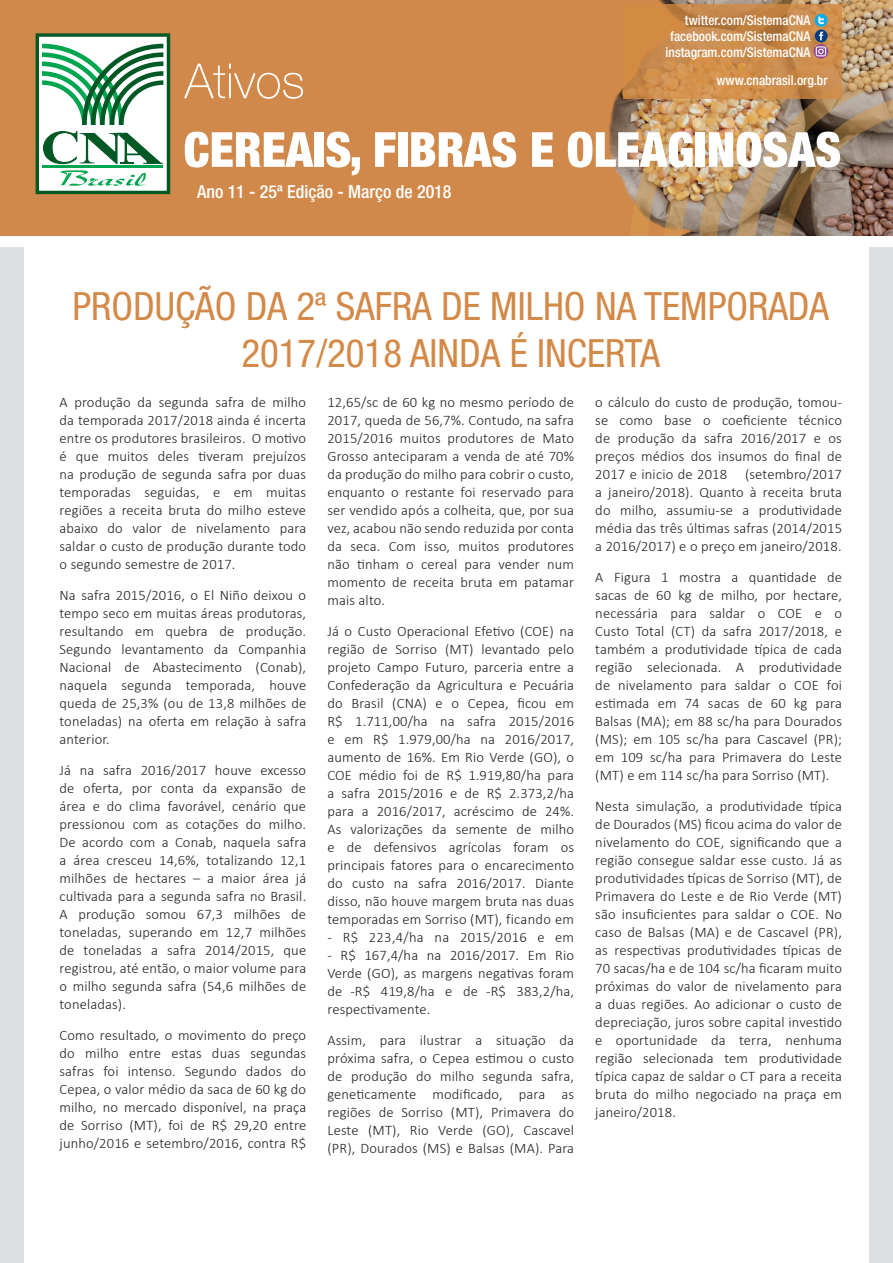
<style>
.page{position:relative;width:893px;height:1263px;background:#fff}
.page>*{position:absolute;margin:0;border:0;box-sizing:border-box;transform-origin:0 0}
.t1{font:condensed 39px/46.8px "Helvetica Neue LT Std";color:#d38948;text-align:center}
.t2{font:500 condensed 18px "Helvetica Neue LT Std";color:#fff}
.t3{font:300 14.55px/18px "Calibri";letter-spacing:.01em;color:#231f20;text-align:justify}
.t4{font:500 condensed 13.5px/16.2px "Helvetica Neue LT Std";color:#fff;text-align:right}
</style>
<div class="page">
<div style="left:0;top:89px;width:893px;height:1174px;background:#dedfe2"></div>
<div style="left:24px;top:171px;width:845px;height:1092px;background:#fff"></div>
<div style="left:0;top:0;width:861px;height:246px;background:#d0894a"></div>
<svg style="left:658px;top:0;width:235px;height:16px;background:#b59772"></svg>
<svg style="left:36px;top:33px;width:134px;height:161px;background:#a3cbb5"></svg>
<svg style="left:184px;top:64px;width:119px;height:35px"></svg>
<div style="left:0;top:236px;width:893px;height:10px;background:#fff"></div>
<svg style="left:185px;top:132px;width:128px;height:36px"></svg>
<div style="left:315px;top:132px;width:9px;height:35px;background:#fff"></div>
<svg style="left:326px;top:132px;width:34px;height:43px"></svg>
<svg style="left:375px;top:132px;width:21px;height:35px"></svg>
<div style="left:398px;top:132px;width:9px;height:35px;background:#fff"></div>
<svg style="left:411px;top:132px;width:105px;height:36px"></svg>
<svg style="left:532px;top:132px;width:21px;height:35px"></svg>
<svg style="left:658px;top:4px;width:184px;height:12px;fill:#c78a4c"></svg>
<svg style="left:815px;top:14px;width:13px;height:13px"></svg>
<img style="left:568px;top:16px;width:325px;height:220px">
<p class="t2" style="left:197px;top:181px;width:256px">Ano 11 - 25ª Edição - Março de 2018</p>
<p class="t4" style="left:665px;top:12px;width:146px">twitter.com/SistemaCNA facebook.com/SistemaCNA instagram.com/SistemaCNA</p>
<p class="t4" style="left:716px;top:72px;width:113px">www.cnabrasil.org.br</p>
<p class="t1" style="left:72px;top:283px;width:758px">PRODUÇÃO DA 2ª SAFRA DE MILHO NA TEMPORADA<br>2017/2018 AINDA É INCERTA</p>
<p class="t3" style="left:60px;top:393px;width:248px">A produção da segunda safra de milho da temporada 2017/2018 ainda é incerta entre os produtores brasileiros. O motivo é que muitos deles tiveram prejuízos na produção de segunda safra por duas temporadas seguidas, e em muitas regiões a receita bruta do milho esteve abaixo do valor de nivelamento para saldar o custo de produção durante todo o segundo semestre de 2017.</p>
<p class="t3" style="left:60px;top:586px;width:248px">Na safra 2015/2016, o El Niño deixou o tempo seco em muitas áreas produtoras, resultando em quebra de produção.<br>Segundo levantamento da Companhia Nacional de Abastecimento (Conab), naquela segunda temporada, houve queda de 25,3% (ou de 13,8 milhões de toneladas) na oferta em relação à safra anterior.</p>
<p class="t3" style="left:60px;top:761px;width:248px">Já na safra 2016/2017 houve excesso de oferta, por conta da expansão de área e do clima favorável, cenário que pressionou com as cotações do milho.<br>De acordo com a Conab, naquela safra a área cresceu 14,6%, totalizando 12,1 milhões de hectares – a maior área já cultivada para a segunda safra no Brasil.<br>A produção somou 67,3 milhões de toneladas, superando em 12,7 milhões de toneladas a safra 2014/2015, que registrou, até então, o maior volume para o milho segunda safra (54,6 milhões de toneladas).</p>
<p class="t3" style="left:60px;top:1026px;width:248px">Como resultado, o movimento do preço do milho entre estas duas segundas safras foi intenso. Segundo dados do Cepea, o valor médio da saca de 60 kg do milho, no mercado disponível, na praça de Sorriso (MT), foi de R$ 29,20 entre junho/2016 e setembro/2016, contra R$</p>
<p class="t3" style="left:327px;top:393px;width:248px">12,65/sc de 60 kg no mesmo período de 2017, queda de 56,7%. Contudo, na safra 2015/2016 muitos produtores de Mato Grosso anteciparam a venda de até 70% da produção do milho para cobrir o custo, enquanto o restante foi reservado para ser vendido após a colheita, que, por sua vez, acabou não sendo reduzida por conta da seca. Com isso, muitos produtores não tinham o cereal para vender num momento de receita bruta em patamar mais alto.</p>
<p class="t3" style="left:327px;top:622px;width:248px">Já o Custo Operacional Efetivo (COE) na região de Sorriso (MT) levantado pelo projeto Campo Futuro, parceria entre a Confederação da Agricultura e Pecuária do Brasil (CNA) e o Cepea, ficou em R$ 1.711,00/ha na safra 2015/2016 e em R$ 1.979,00/ha na 2016/2017, aumento de 16%. Em Rio Verde (GO), o COE médio foi de R$ 1.919,80/ha para a safra 2015/2016 e de R$ 2.373,2/ha para a 2016/2017, acréscimo de 24%.<br>As valorizações da semente de milho e de defensivos agrícolas foram os principais fatores para o encarecimento do custo na safra 2016/2017. Diante disso, não houve margem bruta nas duas temporadas em Sorriso (MT), ficando em</p>
<p class="t3" style="left:327px;top:928px;width:248px">- R$ 223,4/ha na 2015/2016 e em</p>
<p class="t3" style="left:327px;top:946px;width:248px">- R$ 167,4/ha na 2016/2017. Em Rio Verde (GO), as margens negativas foram de -R$ 419,8/ha e de -R$ 383,2/ha, respectivamente.</p>
<p class="t3" style="left:327px;top:1031px;width:248px">Assim, para ilustrar a situação da próxima safra, o Cepea estimou o custo de produção do milho segunda safra, geneticamente modificado, para as regiões de Sorriso (MT), Primavera do Leste (MT), Rio Verde (GO), Cascavel (PR), Dourados (MS) e Balsas (MA). Para</p>
<p class="t3" style="left:595px;top:393px;width:248px">o cálculo do custo de produção, tomou&shy;se como base o coeficiente técnico de produção da safra 2016/2017 e os preços médios dos insumos do final de 2017 e inicio de 2018 (setembro/2017 a janeiro/2018). Quanto à receita bruta do milho, assumiu-se a produtividade média das três últimas safras (2014/2015 a 2016/2017) e o preço em janeiro/2018.</p>
<p class="t3" style="left:595px;top:568px;width:248px">A Figura 1 mostra a quantidade de sacas de 60 kg de milho, por hectare, necessária para saldar o COE e o Custo Total (CT) da safra 2017/2018, e também a produtividade típica de cada região selecionada. A produtividade de nivelamento para saldar o COE foi estimada em 74 sacas de 60 kg para Balsas (MA); em 88 sc/ha para Dourados (MS); em 105 sc/ha para Cascavel (PR); em 109 sc/ha para Primavera do Leste (MT) e em 114 sc/ha para Sorriso (MT).</p>
<p class="t3" style="left:595px;top:797px;width:248px">Nesta simulação, a produtividade típica de Dourados (MS) ficou acima do valor de nivelamento do COE, significando que a região consegue saldar esse custo. Já as produtividades típicas de Sorriso (MT), de Primavera do Leste e de Rio Verde (MT) são insuficientes para saldar o COE. No caso de Balsas (MA) e de Cascavel (PR), as respectivas produtividades típicas de 70 sacas/ha e de 104 sc/ha ficaram muito próximas do valor de nivelamento para a duas regiões. Ao adicionar o custo de depreciação, juros sobre capital investido e oportunidade da terra, nenhuma região selecionada tem produtividade típica capaz de saldar o CT para a receita bruta do milho negociado na praça em janeiro/2018.</p>
</div>
